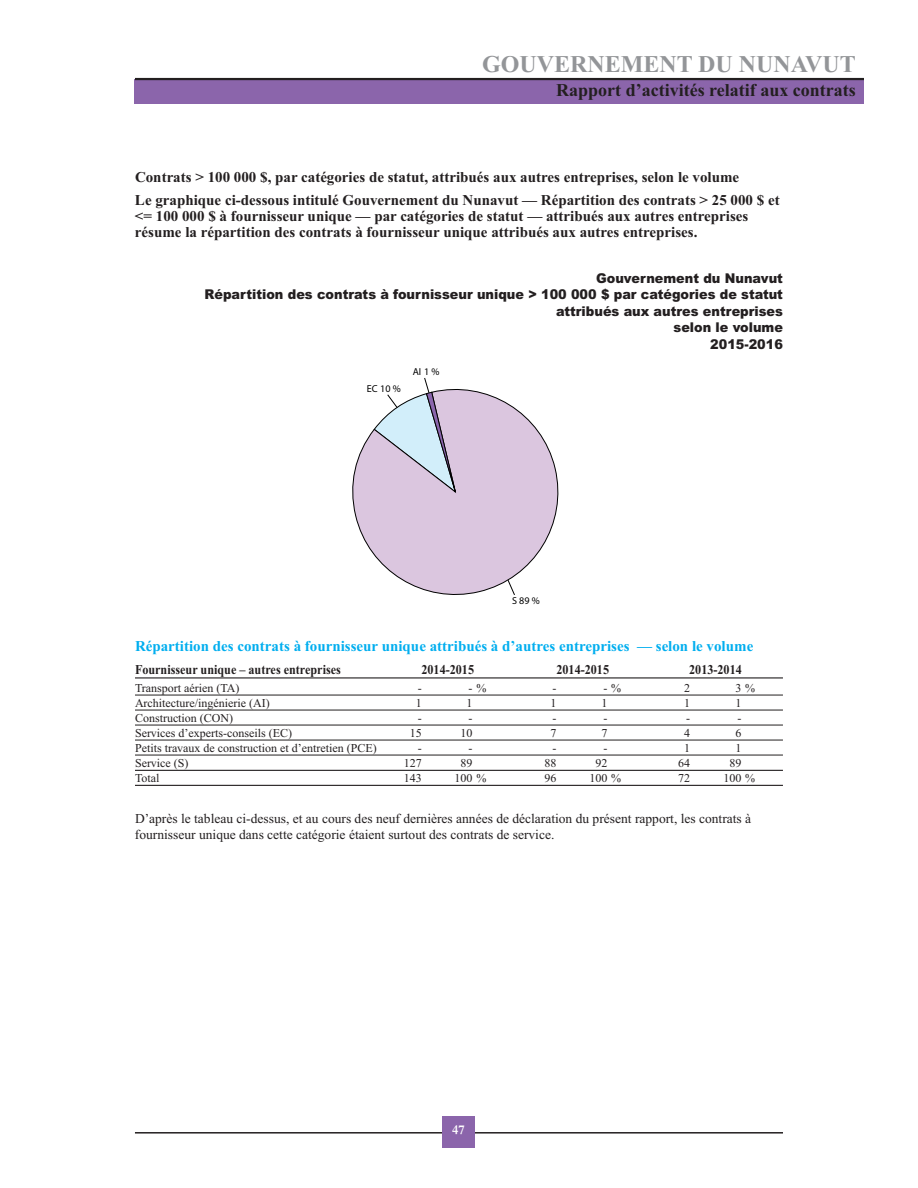
<style>
.page{position:relative;width:918px;height:1188px;background:#fff}
.page>*{position:absolute;margin:0;border:0;box-sizing:border-box;transform-origin:0 0}
.t1{font:700 24px "Times New Roman";color:#939598}
.t2{font:700 18px "Times New Roman";color:#231f20}
.t3{font:700 15px/22.6px "Times New Roman";color:#231f20}
.t4{font:700 15px "Times New Roman";color:#00aeef}
.t5{font:13.5px/16.2px "Times New Roman";color:#231f20}
.t6{font:900 13.5px/16.5px "Arial";color:#231f20;text-align:right;scale:.95 1}
.t7{font:700 13.5px "Times New Roman";color:#231f20;scale:.9 1}
.t8{font:700 13.5px "Garamond";color:#fff}
.t9{font:12px "Times New Roman";color:#231f20}
.t10{font:10.05px "Myriad Pro";color:#000}
</style>
<div class="page">
<div style="left:135px;top:79px;width:729px;height:25px;background:#8b65ab"></div>
<hr style="left:135px;top:78px;width:729px;height:2px;background:#231f20">
<hr style="left:135px;top:1132px;width:648px;height:2px;background:#231f20">
<div style="left:442px;top:1116px;width:33px;height:31px;background:#8b65ab"></div>
<hr style="left:135px;top:677px;width:648px;height:2px;background:#231f20">
<hr style="left:135px;top:695px;width:648px;height:1px;background:#231f20">
<hr style="left:135px;top:710px;width:648px;height:1px;background:#231f20">
<hr style="left:135px;top:725px;width:648px;height:1px;background:#231f20">
<hr style="left:135px;top:740px;width:648px;height:1px;background:#231f20">
<hr style="left:135px;top:755px;width:648px;height:1px;background:#231f20">
<hr style="left:135px;top:770px;width:648px;height:1px;background:#231f20">
<hr style="left:135px;top:785px;width:648px;height:1px;background:#231f20">
<svg style="left:352px;top:389px;width:207px;height:206px"></svg>
<svg style="left:373px;top:378px;width:83px;height:115px"></svg>
<svg style="left:507px;top:579px;width:8px;height:16px"></svg>
<h1 class="t1" style="left:482px;top:49px;width:375px">GOUVERNEMENT DU NUNAVUT</h1>
<p class="t2" style="left:556px;top:79px;width:301px">Rapport d’activités relatif aux contrats</p>
<p class="t3" style="left:135px;top:166px;width:646px">Contrats &gt; 100 000 $, par catégories de statut, attribués aux autres entreprises, selon le volume<br>Le graphique ci-dessous intitulé Gouvernement du Nunavut — Répartition des contrats &gt; 25 000 $ et</p>
<p class="t3" style="left:135px;top:208px;width:615px;line-height:16.2px">&lt;= 100 000 $ à fournisseur unique — par catégories de statut — attribués aux autres entreprises résume la répartition des contrats à fournisseur unique attribués aux autres entreprises.</p>
<p class="t6" style="left:205px;top:270px;width:610px">Gouvernement du Nunavut<br>Répartition des contrats à fournisseur unique &gt; 100 000 $ par catégories de statut attribués aux autres entreprises<br>selon le volume<br>2015-2016</p>
<p class="t10" style="left:367px;top:385px;width:35px">EC 10 %</p>
<p class="t10" style="left:413px;top:368px;width:28px">AI 1 %</p>
<p class="t10" style="left:512px;top:597px;width:29px">S 89 %</p>
<p class="t4" style="left:135px;top:637px;width:620px">Répartition des contrats à fournisseur unique attribués à d’autres entreprises — selon le volume</p>
<p class="t7" style="left:135px;top:661px;width:230px">Fournisseur unique – autres entreprises</p>
<p class="t7" style="left:421px;top:661px;width:60px">2014-2015</p>
<p class="t7" style="left:556px;top:661px;width:60px">2014-2015</p>
<p class="t7" style="left:689px;top:661px;width:60px">2013-2014</p>
<p class="t9" style="left:135px;top:681px;width:106px">Transport aérien (TA)</p>
<p class="t9" style="left:418px;top:681px;width:5px">-</p>
<p class="t9" style="left:469px;top:681px;width:19px">- %</p>
<p class="t9" style="left:553px;top:681px;width:5px">-</p>
<p class="t9" style="left:604px;top:681px;width:19px">- %</p>
<p class="t9" style="left:684px;top:681px;width:7px">2</p>
<p class="t9" style="left:736px;top:681px;width:21px">3 %</p>
<p class="t9" style="left:135px;top:696px;width:136px">Architecture/ingénierie (AI)</p>
<p class="t9" style="left:416px;top:696px;width:7px">1</p>
<p class="t9" style="left:467px;top:696px;width:7px">1</p>
<p class="t9" style="left:551px;top:696px;width:7px">1</p>
<p class="t9" style="left:602px;top:696px;width:7px">1</p>
<p class="t9" style="left:684px;top:696px;width:7px">1</p>
<p class="t9" style="left:736px;top:696px;width:7px">1</p>
<p class="t9" style="left:135px;top:711px;width:100px">Construction (CON)</p>
<p class="t9" style="left:418px;top:711px;width:5px">-</p>
<p class="t9" style="left:469px;top:711px;width:5px">-</p>
<p class="t9" style="left:553px;top:711px;width:5px">-</p>
<p class="t9" style="left:604px;top:711px;width:5px">-</p>
<p class="t9" style="left:686px;top:711px;width:5px">-</p>
<p class="t9" style="left:738px;top:711px;width:5px">-</p>
<p class="t9" style="left:135px;top:726px;width:159px">Services d’experts-conseils (EC)</p>
<p class="t9" style="left:410px;top:726px;width:13px">15</p>
<p class="t9" style="left:460px;top:726px;width:13px">10</p>
<p class="t9" style="left:551px;top:726px;width:7px">7</p>
<p class="t9" style="left:601px;top:726px;width:7px">7</p>
<p class="t9" style="left:684px;top:726px;width:7px">4</p>
<p class="t9" style="left:736px;top:726px;width:7px">6</p>
<p class="t9" style="left:135px;top:741px;width:243px">Petits travaux de construction et d’entretien (PCE)</p>
<p class="t9" style="left:418px;top:741px;width:5px">-</p>
<p class="t9" style="left:469px;top:741px;width:5px">-</p>
<p class="t9" style="left:553px;top:741px;width:5px">-</p>
<p class="t9" style="left:604px;top:741px;width:5px">-</p>
<p class="t9" style="left:684px;top:741px;width:7px">1</p>
<p class="t9" style="left:736px;top:741px;width:7px">1</p>
<p class="t9" style="left:135px;top:756px;width:55px">Service (S)</p>
<p class="t9" style="left:404px;top:756px;width:19px">127</p>
<p class="t9" style="left:460px;top:756px;width:13px">89</p>
<p class="t9" style="left:545px;top:756px;width:13px">88</p>
<p class="t9" style="left:596px;top:756px;width:13px">92</p>
<p class="t9" style="left:678px;top:756px;width:13px">64</p>
<p class="t9" style="left:730px;top:756px;width:13px">89</p>
<p class="t9" style="left:135px;top:771px;width:26px">Total</p>
<p class="t9" style="left:404px;top:771px;width:19px">143</p>
<p class="t9" style="left:454px;top:771px;width:33px">100 %</p>
<p class="t9" style="left:545px;top:771px;width:13px">96</p>
<p class="t9" style="left:590px;top:771px;width:33px">100 %</p>
<p class="t9" style="left:678px;top:771px;width:13px">72</p>
<p class="t9" style="left:724px;top:771px;width:33px">100 %</p>
<p class="t5" style="left:135px;top:810px;width:618px">D’après le tableau ci-dessus, et au cours des neuf dernières années de déclaration du présent rapport, les contrats à fournisseur unique dans cette catégorie étaient surtout des contrats de service.</p>
<p class="t8" style="left:452px;top:1122px;width:14px">47</p>
</div>
